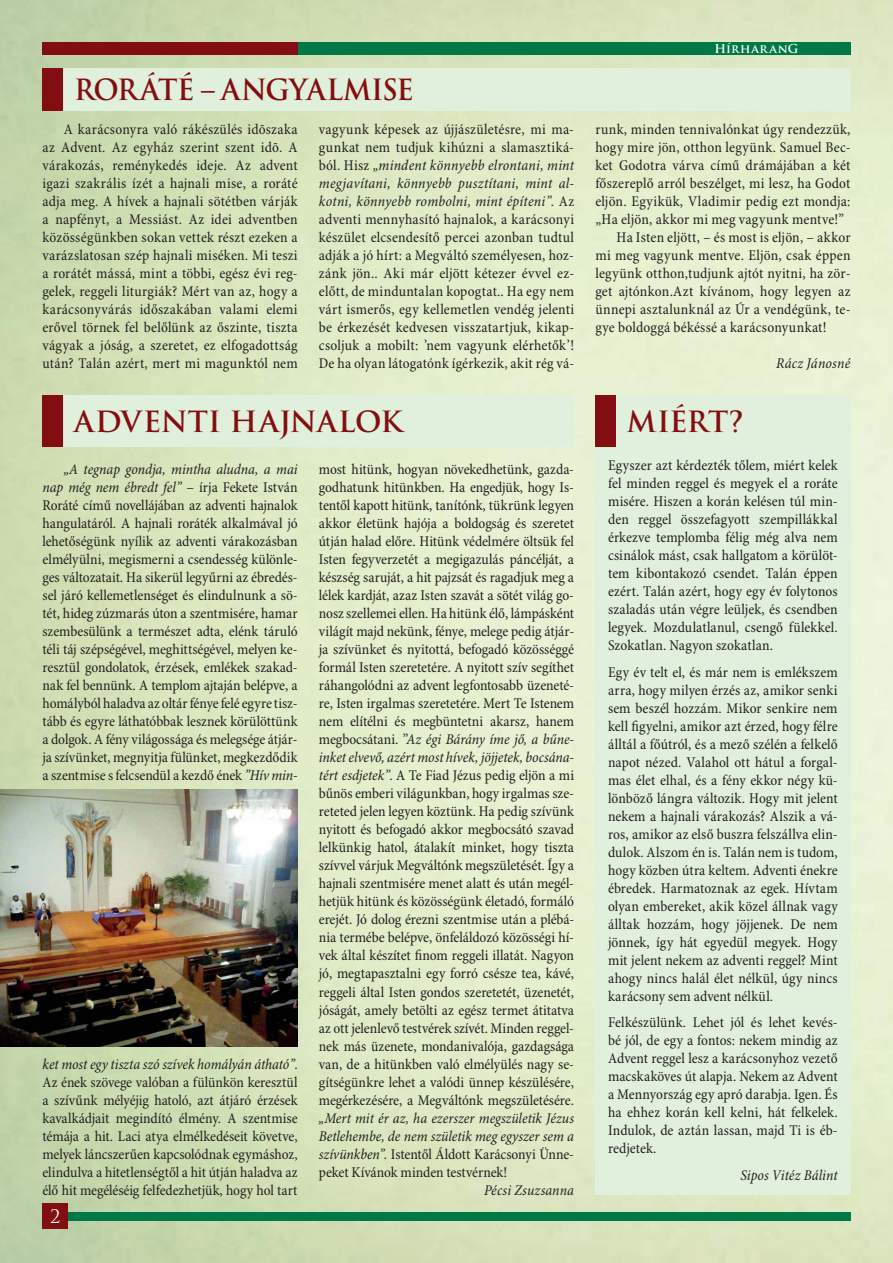
<style>
.page{position:relative;width:893px;height:1263px;background:#fff}
.page>*{position:absolute;margin:0;border:0;box-sizing:border-box;transform-origin:0 0}
.t1{font:700 28.5px "Trajan Pro";letter-spacing:-.01em;color:#830e11}
.t2{font:700 28.5px "Trajan Pro";letter-spacing:-.01em;color:#830e11;scale:.96 1}
.t3{font:18px "Trajan Pro";color:#fff}
.t4{font:condensed 15px/18px "Minion Pro";letter-spacing:.01em;color:#231f20;text-align:justify}
.t5{font:italic condensed 15px/18px "Minion Pro";color:#231f20;text-align:justify}
.t6{font:700 12px "Trajan Pro";letter-spacing:.06em;color:#fff}
.s1{font-style:italic}
.s2{font-style:normal}
</style>
<div class="page">
<img style="left:0;top:0;width:893px;height:1263px">
<div style="left:595px;top:446px;width:255px;height:749px;background:#e1f0dc"></div>
<div style="left:43px;top:395px;width:531px;height:51px;background:#e1f0dc"></div>
<div style="left:43px;top:395px;width:20px;height:51px;background:#830e11"></div>
<div style="left:595px;top:395px;width:255px;height:51px;background:#e1f0dc"></div>
<div style="left:595px;top:395px;width:20px;height:51px;background:#830e11"></div>
<div style="left:43px;top:43px;width:807px;height:12px;background:#007947"></div>
<div style="left:43px;top:43px;width:255px;height:12px;background:#830e11"></div>
<div style="left:43px;top:1212px;width:807px;height:8px;background:#007947"></div>
<div style="left:43px;top:1203px;width:25px;height:26px;background:#830e11"></div>
<div style="left:43px;top:68px;width:807px;height:43px;background:#e1f0dc"></div>
<div style="left:43px;top:68px;width:20px;height:43px;background:#830e11"></div>
<img style="left:0;top:789px;width:298px;height:257px">
<p class="t6" style="left:714px;top:42px;width:86px">HírharanG</p>
<h1 class="t2" style="left:74px;top:73px;width:355px">RORÁTÉ – ANGYALMISE</h1>
<p class="t4" style="left:43px;top:122px;width:257px;text-indent:21px">A karácsonyra való rákészülés idõszaka az Advent. Az egyház szerint szent idõ. A várakozás, reménykedés ideje. Az advent igazi szakrális ízét a hajnali mise, a roráté adja meg. A hívek a hajnali sötétben várják a napfényt, a Messiást. Az idei adventben közösségünkben sokan vettek részt ezeken a varázslatosan szép hajnali miséken. Mi teszi a rorátét mássá, mint a többi, egész évi reg&shy;gelek, reggeli liturgiák? Mért van az, hogy a karácsonyvárás időszakában valami elemi erővel törnek fel belőlünk az őszinte, tiszta vágyak a jóság, a szeretet, ez elfogadottság után? Talán azért, mert mi magunktól nem</p>
<p class="t4" style="left:319px;top:122px;width:257px">vagyunk képesek az újjászületésre, mi ma&shy;gunkat nem tudjuk kihúzni a slamasztiká&shy;ból. Hisz <span class="s1">„mindent könnyebb elrontani, mint megjavítani, könnyebb pusztítani, mint al&shy;kotni, könnyebb rombolni, mint építeni”</span>. Az adventi mennyhasító hajnalok, a karácsonyi készület elcsendesítő percei azonban tudtul adják a jó hírt: a Megváltó személyesen, hoz&shy;zánk jön.. Aki már eljött kétezer évvel ez&shy;előtt, de minduntalan kopogtat.. Ha egy nem várt ismerős, egy kellemetlen vendég jelenti be érkezését kedvesen visszatartjuk, kikap&shy;csoljuk a mobilt: ’nem vagyunk elérhetők’!<br>De ha olyan látogatónk ígérkezik, akit rég vá-</p>
<p class="t4" style="left:595px;top:122px;width:257px">runk, minden tennivalónkat úgy rendezzük,</p>
<p class="t4" style="left:595px;top:140px;width:257px">hogy mire jön, otthon legyünk. Samuel Bec-</p>
<p class="t4" style="left:595px;top:158px;width:257px">ket Godotra várva című drámájában a két</p>
<p class="t4" style="left:595px;top:176px;width:257px">főszereplő arról beszélget, mi lesz, ha Godot</p>
<p class="t4" style="left:595px;top:194px;width:257px">eljön. Egyikük, Vladimir pedig ezt mondja:</p>
<p class="t4" style="left:595px;top:212px;width:250px">„Ha eljön, akkor mi meg vagyunk mentve!”</p>
<p class="t4" style="left:617px;top:230px;width:235px">Ha Isten eljött, – és most is eljön, – akkor</p>
<p class="t4" style="left:595px;top:248px;width:257px">mi meg vagyunk mentve. Eljön, csak éppen</p>
<p class="t4" style="left:595px;top:266px;width:257px">legyünk otthon,tudjunk ajtót nyitni, ha zör-</p>
<p class="t4" style="left:595px;top:284px;width:257px">get ajtónkon.Azt kívánom, hogy legyen az</p>
<p class="t4" style="left:595px;top:302px;width:257px">ünnepi asztalunknál az Úr a vendégünk, te-</p>
<p class="t4" style="left:595px;top:320px;width:233px">gye boldoggá békéssé a karácsonyunkat!</p>
<p class="t5" style="left:776px;top:356px;width:76px">Rácz Jánosné</p>
<h1 class="t1" style="left:74px;top:405px;width:330px">ADVENTI HAJNALOK</h1>
<h1 class="t1" style="left:627px;top:405px;width:119px">MIÉRT?</h1>
<p class="t4" style="left:43px;top:462px;width:257px;text-indent:21px"><span class="s1">„A tegnap gondja, mintha aludna, a mai nap még nem ébredt fel”</span> – írja Fekete István Roráté című novellájában az adventi hajnalok hangulatáról. A hajnali roráték alkalmával jó lehetőségünk nyílik az adventi várakozásban elmélyülni, megismerni a csendesség különle&shy;ges változatait. Ha sikerül legyűrni az ébredés&shy;sel járó kellemetlenséget és elindulnunk a sö&shy;tét, hideg zúzmarás úton a szentmisére, hamar szembesülünk a természet adta, elénk táruló téli táj szépségével, meghittségével, melyen ke&shy;resztül gondolatok, érzések, emlékek szakad&shy;nak fel bennünk. A templom ajtaján belépve, a homályból haladva az oltár fénye felé egyre tisz&shy;tább és egyre láthatóbbak lesznek körülöttünk a dolgok. A fény világossága és melegsége átjár&shy;ja szívünket, megnyitja fülünket, megkezdődik a szentmise s felcsendül a kezdő ének <span class="s1">”Hív min-</span></p>
<p class="t4" style="left:608px;top:458px;width:231px">Egyszer azt kérdezték tőlem, miért kelek fel minden reggel és megyek el a roráte misére. Hiszen a korán kelésen túl min&shy;den reggel összefagyott szempillákkal érkezve templomba félig még alva nem csinálok mást, csak hallgatom a körülöt&shy;tem kibontakozó csendet. Talán éppen ezért. Talán azért, hogy egy év folytonos szaladás után végre leüljek, és csendben legyek. Mozdulatlanul, csengő fülekkel.<br>Szokatlan. Nagyon szokatlan.</p>
<p class="t4" style="left:608px;top:664px;width:231px">Egy év telt el, és már nem is emlékszem arra, hogy milyen érzés az, amikor senki sem beszél hozzám. Mikor senkire nem kell figyelni, amikor azt érzed, hogy félre álltál a főútról, és a mező szélén a felkelő napot nézed. Valahol ott hátul a forgal&shy;mas élet elhal, és a fény ekkor négy kü&shy;lönböző lángra változik. Hogy mit jelent nekem a hajnali várakozás? Alszik a vá&shy;ros, amikor az első buszra felszállva elin&shy;dulok. Alszom én is. Talán nem is tudom, hogy közben útra keltem. Adventi énekre ébredek. Harmatoznak az egek. Hívtam olyan embereket, akik közel állnak vagy álltak hozzám, hogy jöjjenek. De nem jönnek, így hát egyedül megyek. Hogy mit jelent nekem az adventi reggel? Mint ahogy nincs halál élet nélkül, úgy nincs karácsony sem advent nélkül.</p>
<p class="t4" style="left:608px;top:1015px;width:231px">Felkészülünk. Lehet jól és lehet kevés&shy;bé jól, de egy a fontos: nekem mindig az Advent reggel lesz a karácsonyhoz vezető macskaköves út alapja. Nekem az Advent a Mennyország egy apró darabja. Igen. És ha ehhez korán kell kelni, hát felkelek.<br>Indulok, de aztán lassan, majd Ti is éb&shy;redjetek.</p>
<p class="t5" style="left:740px;top:1167px;width:99px">Sipos Vitéz Bálint</p>
<p class="t4" style="left:319px;top:462px;width:257px">most hitünk, hogyan növekedhetünk, gazda&shy;godhatunk hitünkben. Ha engedjük, hogy Is&shy;tentől kapott hitünk, tanítónk, tükrünk legyen akkor életünk hajója a boldogság és szeretet útján halad előre. Hitünk védelmére öltsük fel Isten fegyverzetét a megigazulás páncélját, a készség saruját, a hit pajzsát és ragadjuk meg a lélek kardját, azaz Isten szavát a sötét világ go&shy;nosz szellemei ellen. Ha hitünk élő, lámpásként világít majd nekünk, fénye, melege pedig átjár&shy;ja szívünket és nyitottá, befogadó közösséggé formál Isten szeretetére. A nyitott szív segíthet ráhangolódni az advent legfontosabb üzeneté&shy;re, Isten irgalmas szeretetére. Mert Te Istenem nem elítélni és megbüntetni akarsz, hanem megbocsátani. ”<span class="s1">Az égi Bárány íme jő, a bűne&shy;inket elvevő, azért most hívek, jöjjetek, bocsána&shy;tért esdjetek”</span>. A Te Fiad Jézus pedig eljön a mi bűnös emberi világunkban, hogy irgalmas sze&shy;reteted jelen legyen köztünk. Ha pedig szívünk nyitott és befogadó akkor megbocsátó szavad lelkünkig hatol, átalakít minket, hogy tiszta szívvel várjuk Megváltónk megszületését. Így a hajnali szentmisére menet alatt és után megél&shy;hetjük hitünk és közösségünk életadó, formáló erejét. Jó dolog érezni szentmise után a plébá&shy;nia termébe belépve, önfeláldozó közösségi hí&shy;vek által készítet finom reggeli illatát. Nagyon jó, megtapasztalni egy forró csésze tea, kávé, reggeli által Isten gondos szeretetét, üzenetét, jóságát, amely betölti az egész termet átitatva az ott jelenlevő testvérek szívét. Minden reggel&shy;nek más üzenete, mondanivalója, gazdagsága van, de a hitünkben való elmélyülés nagy se&shy;gítségünkre lehet a valódi ünnep készülésére, megérkezésére, a Megváltónk megszületésére.</p>
<p class="t5" style="left:319px;top:1110px;width:257px">„Mert mit ér az, ha ezerszer megszületik Jézus Betlehembe, de nem születik meg egyszer sem a szívünkben”. <span class="s2">Istentől Áldott Karácsonyi Ünne&shy;peket Kívánok minden testvérnek!</span></p>
<p class="t5" style="left:484px;top:1182px;width:92px">Pécsi Zsuzsanna</p>
<p class="t4" style="left:43px;top:1056px;width:257px"><span class="s1">ket most egy tiszta szó szívek homályán átható”</span>.<br>Az ének szövege valóban a fülünkön keresztül a szívűnk mélyéjig hatoló, azt átjáró érzések kavalkádjait megindító élmény. A szentmise témája a hit. Laci atya elmélkedéseit követve, melyek láncszerűen kapcsolódnak egymáshoz, elindulva a hitetlenségtől a hit útján haladva az élő hit megéléséig felfedezhetjük, hogy hol tart</p>
<p class="t3" style="left:50px;top:1206px;width:12px">2</p>
</div>
